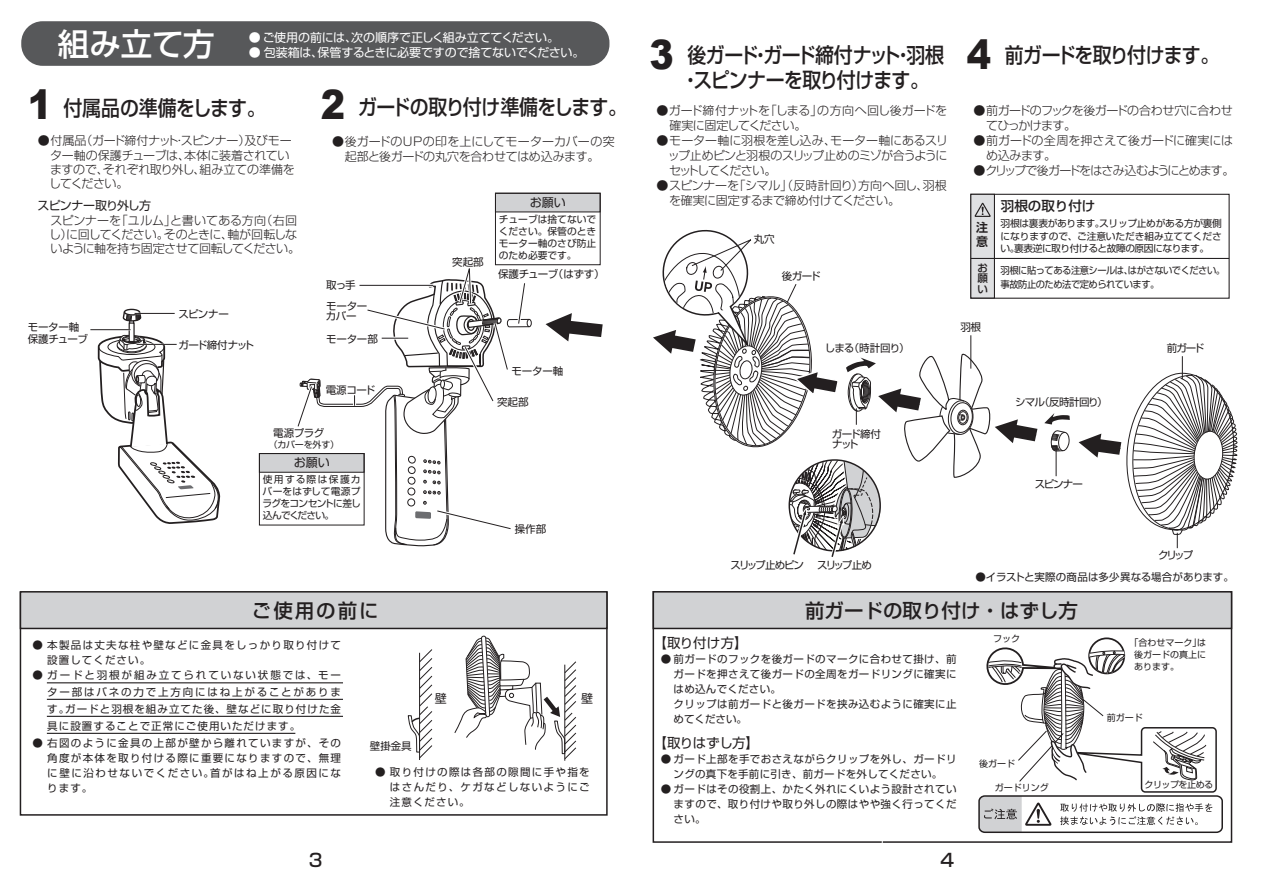
<style>
.page{position:relative;width:1263px;height:893px;background:#fff}
.page>*{position:absolute;margin:0;border:0;box-sizing:border-box;transform-origin:0 0}
.t1{font:900 40.5px "Arial";color:#231f20;scale:.9 1}
.t2{font:500 31.5px "Shin Go Pro";letter-spacing:-.005em;color:#fff}
.t3{font:500 21px/25.2px "Shin Go Pro";letter-spacing:-.035em;color:#231f20;scale:.9 1}
.t4{font:500 21px "Shin Go Pro";color:#231f20;scale:.9 1}
.t5{font:500 19.5px "Shin Go Pro";color:#231f20}
.t6{font:500 18px "Shin Go Pro";color:#231f20}
.t7{font:13.5px "Shin Go Pro";letter-spacing:-.03em;color:#231f20}
.t8{font:500 13.5px "Shin Go Pro";color:#231f20}
.t9{font:300 12px/15px "Shin Go Pro";letter-spacing:-.03em;color:#231f20}
.t10{font:12px "Shin Go Pro";letter-spacing:-.01em;color:#fff}
.t11{font:300 12px/14.4px "Shin Go Pro";letter-spacing:-.01em;color:#231f20;text-align:center}
.t12{font:300 12px/15px "Shin Go Pro";letter-spacing:-.005em;color:#231f20}
.t13{font:300 12px "Shin Go Pro";letter-spacing:-.075em;color:#231f20}
.t14{font:12px "Shin Go Pro";letter-spacing:-.07em;color:#231f20}
.t15{font:12px "Shin Go Pro";letter-spacing:-.04em;color:#231f20}
.t16{font:700 12px/14.9px "Shin Go Pro De";color:#231f20}
.t17{font:10.5px/15px "Shin Go Pro";letter-spacing:.04em;color:#231f20;text-align:justify}
.t18{font:10.5px/14.9px "Shin Go Pro";letter-spacing:.125em;color:#231f20}
.t19{font:10.5px "Shin Go Pro";letter-spacing:.005em;color:#231f20}
.t20{font:10.5px/12.6px "Shin Go Pro";letter-spacing:-.03em;color:#231f20}
.t21{font:10.5px "Shin Go Pro";letter-spacing:-.035em;color:#231f20}
.t22{font:10.5px "Shin Go Pro";letter-spacing:-.055em;color:#231f20}
.t23{font:10.5px "Shin Go Pro";letter-spacing:-.12em;color:#231f20}
.t24{font:10.5px "Shin Go Pro";letter-spacing:-.045em;color:#231f20}
.t25{font:10.5px/10.6px "Shin Go Pro";letter-spacing:-.09em;color:#231f20}
.t26{font:10.5px/22.4px "Shin Go Pro";letter-spacing:-.02em;color:#231f20}
.t27{font:500 10.5px/10.5px "Shin Go Pro";color:#231f20;text-align:justify}
.t28{font:9.75px/12px "Shin Go Pro";letter-spacing:-.05em;color:#231f20;text-align:justify}
.t29{font:9.75px/13.5px "Shin Go Pro";letter-spacing:-.05em;color:#231f20;scale:.95 1}
.t30{font:9px/11.9px "Shin Go Pro";color:#231f20;text-align:justify}
.t31{font:9px "Shin Go Pro";letter-spacing:-.05em;color:#231f20}
.s1{font-family:"Arial";font-weight:900;font-size:40.5px}
</style>
<div class="page">
<div style="left:653px;top:591px;width:579px;height:38px;background:#d1d2d4;border:2px solid #231f20"></div>
<div style="left:1088px;top:637px;width:37px;height:37px;border:2px solid #231f20;border-radius:50%"></div>
<svg style="left:979px;top:644px;width:238px;height:199px"></svg>
<svg style="left:1044px;top:413px;width:26px;height:11px"></svg>
<hr style="left:419px;top:653px;width:1px;height:107px;background:#231f20">
<svg style="left:407px;top:649px;width:25px;height:109px"></svg>
<hr style="left:564px;top:665px;width:1px;height:96px;background:#231f20">
<svg style="left:454px;top:635px;width:122px;height:124px"></svg>
<div style="left:20px;top:592px;width:588px;height:224px;border:2px solid #231f20"></div>
<div style="left:20px;top:591px;width:588px;height:38px;background:#d1d2d4;border:2px solid #231f20"></div>
<hr style="left:47px;top:682px;width:296px;height:1px;background:#231f20">
<hr style="left:47px;top:699px;width:296px;height:1px;background:#231f20">
<hr style="left:47px;top:716px;width:296px;height:1px;background:#231f20">
<hr style="left:47px;top:733px;width:248px;height:1px;background:#231f20">
<svg style="left:97px;top:308px;width:124px;height:216px"></svg>
<hr style="left:90px;top:329px;width:41px;height:1px;background:#231f20">
<hr style="left:135px;top:313px;width:40px;height:1px;background:#231f20">
<hr style="left:137px;top:344px;width:40px;height:1px;background:#231f20">
<svg style="left:545px;top:313px;width:58px;height:28px"></svg>
<svg style="left:294px;top:265px;width:238px;height:329px"></svg>
<div style="left:259px;top:453px;width:105px;height:20px;background:#d1d2d4;border:1px solid #231f20"></div>
<div style="left:259px;top:453px;width:105px;height:72px;border:1px solid #231f20"></div>
<div style="left:495px;top:193px;width:105px;height:19px;background:#d1d2d4"></div>
<div style="left:495px;top:193px;width:105px;height:72px;border:1px solid #231f20"></div>
<div style="left:21px;top:21px;width:588px;height:45px;background:#57585a;border-radius:21px"></div>
<div style="left:970px;top:194px;width:260px;height:105px;border:1px solid #231f20"></div>
<div style="left:970px;top:194px;width:25px;height:105px;background:#dfe0e2;border:1px solid #231f20"></div>
<hr style="left:971px;top:258px;width:258px;height:1px;background:#231f20">
<svg style="left:974px;top:203px;width:17px;height:14px"></svg>
<svg style="left:653px;top:223px;width:384px;height:334px"></svg>
<hr style="left:970px;top:335px;width:1px;height:34px;background:#231f20">
<svg style="left:1050px;top:430px;width:20px;height:46px"></svg>
<svg style="left:1078px;top:356px;width:159px;height:192px"></svg>
<h2 class="t2" style="left:58px;top:19px;width:158px">組み立て方</h2>
<p class="t10" style="left:249px;top:28px;width:312px">● ご使用の前には、次の順序で正しく組み立ててください。</p>
<p class="t10" style="left:249px;top:43px;width:337px">● 包装箱は、保管するときに必要ですので捨てないでください。</p>
<h3 class="t4" style="left:28px;top:91px;width:266px"><span class="s1">1</span> 付属品の準備をします。</h3>
<h1 class="t1" style="left:321px;top:75px;width:29px">2</h1>
<p class="t9" style="left:49px;top:132px;width:247px;line-height:14.4px;text-indent:-11px">● 付属品（ガード締付ナット・スピンナー）及びモーター軸の保護チューブは、本体に装着されていますので、それぞれ取り外し、組み立ての準備をしてください。</p>
<p class="t14" style="left:38px;top:196px;width:115px">スピンナー取り外し方</p>
<p class="t9" style="left:49px;top:211px;width:252px;line-height:14.4px">スピンナーを「ユルム」と書いてある方向（右回し）に回してください。そのときに、軸が回転しないように軸を持ち固定させて回転してください。</p>
<h3 class="t3" style="left:358px;top:92px;width:300px">ガードの取り付け準備をします。</h3>
<p class="t11" style="left:332px;top:133px;width:284px">● 後ガードのUPの印を上にしてモーターカバーの突起部と後ガードの丸穴を合わせてはめ込みます。</p>
<p class="t15" style="left:530px;top:192px;width:37px">お願い</p>
<p class="t28" style="left:499px;top:212px;width:99px">チューブは捨てないでください。保管のときモーター軸のさび防止のため必要です。</p>
<p class="t17" style="left:452px;top:253px;width:33px">突起部</p>
<p class="t20" style="left:28px;top:319px;width:62px">モーター軸保護チューブ</p>
<p class="t17" style="left:178px;top:305px;width:52px">スピンナー</p>
<p class="t24" style="left:178px;top:336px;width:77px">ガード締付ナット</p>
<p class="t17" style="left:326px;top:273px;width:43px;line-height:20.9px">取っ手モーター</p>
<p class="t26" style="left:326px;top:304px;width:54px">カバー<br>モーター部</p>
<p class="t17" style="left:326px;top:381px;width:51px">電源コード</p>
<p class="t17" style="left:273px;top:424px;width:52px">電源プラグ</p>
<p class="t30" style="left:269px;top:437px;width:72px">（カバーを外す）</p>
<p class="t15" style="left:294px;top:452px;width:37px">お願い</p>
<p class="t28" style="left:262px;top:472px;width:100px">使用する際は保護カバーをはずして電源プラグをコンセントに差し込んでください。</p>
<p class="t21" style="left:498px;top:265px;width:108px">保護チューブ（はずす）</p>
<p class="t17" style="left:512px;top:363px;width:53px">モーター軸</p>
<p class="t17" style="left:497px;top:394px;width:33px">突起部</p>
<p class="t17" style="left:515px;top:521px;width:33px">操作部</p>
<h3 class="t5" style="left:252px;top:595px;width:128px">ご使用の前に</h3>
<p class="t18" style="left:47px;top:636px;width:295px;text-indent:-15px">● 本製品は丈夫な柱や壁などに金具をしっかり取り付けて設置してください。</p>
<p class="t17" style="left:47px;top:665px;width:295px;line-height:17px;text-indent:-15px">● ガードと羽根が組み立てられていない状態では、モーター部はバネの力で上方向にはね上がることがあります。ガードと羽根を組み立てた後、壁などに取り付けた金具に設置することで正常にご使用いただけます。</p>
<p class="t17" style="left:47px;top:734px;width:295px;text-indent:-15px">● 右図のように金具の上部が壁から離れていますが、その角度が本体を取り付ける際に重要になりますので、無理に壁に沿わせないでください。首がはね上がる原因になります。</p>
<p class="t15" style="left:435px;top:689px;width:13px">壁</p>
<p class="t15" style="left:581px;top:689px;width:13px">壁</p>
<p class="t17" style="left:370px;top:737px;width:43px">壁掛金具</p>
<p class="t17" style="left:390px;top:764px;width:201px;text-indent:-15px">● 取り付けの際は各部の隙間に手や指をはさんだり、ケガなどしないようにご注意ください。</p>
<h1 class="t1" style="left:650px;top:25px;width:29px">3</h1>
<h3 class="t3" style="left:967px;top:39px;width:282px"><span class="s1">4</span> 前ガードを取り付けます。</h3>
<p class="t9" style="left:669px;top:101px;width:279px;text-indent:-13px">● ガード締付ナットを「しまる」の方向へ回し後ガードを確実に固定してください。</p>
<p class="t9" style="left:668px;top:131px;width:282px;text-align:justify;text-indent:-11px">● モーター軸に羽根を差し込み、モーター軸にあるスリップ止めピンと羽根のスリップ止めのミゾが合うようにセットしてください。</p>
<p class="t9" style="left:669px;top:176px;width:279px;text-indent:-12px">● スピンナーを「シマル」（反時計回り）方向へ回し、羽根を確実に固定するまで締め付けてください。</p>
<h3 class="t3" style="left:681px;top:39px;width:294px">後ガード・ガード締付ナット・羽根・スピンナーを取り付けます。</h3>
<p class="t9" style="left:986px;top:101px;width:248px;text-indent:-13px">● 前ガードのフックを後ガードの合わせ穴に合わせてひっかけます。</p>
<p class="t12" style="left:986px;top:131px;width:249px;text-indent:-13px">● 前ガードの全周を押さえて後ガードに確実にはめ込みます。</p>
<p class="t13" style="left:973px;top:160px;width:262px">● クリップで後ガードをはさみ込むようにとめます。</p>
<p class="t8" style="left:1001px;top:195px;width:96px">羽根の取り付け</p>
<p class="t17" style="left:754px;top:230px;width:22px">丸穴</p>
<p class="t17" style="left:782px;top:268px;width:40px">後ガード</p>
<p class="t17" style="left:825px;top:339px;width:86px">しまる（時計回り）</p>
<p class="t25" style="left:832px;top:427px;width:51px">ガード締付ナット</p>
<p class="t23" style="left:730px;top:556px;width:75px">スリップ止めピン</p>
<p class="t17" style="left:817px;top:556px;width:56px">スリップ止め</p>
<p class="t16" style="left:976px;top:218px;width:13px">注意</p>
<p class="t27" style="left:977px;top:261px;width:12px">お願い</p>
<p class="t17" style="left:960px;top:318px;width:22px">羽根</p>
<p class="t28" style="left:1001px;top:216px;width:223px;line-height:12.6px">羽根は裏表があります。スリップ止めがある方が裏側になりますので、ご注意いただき組み立ててください。裏表逆に取り付けると故障の原因になります。</p>
<p class="t29" style="left:1001px;top:263px;width:238px">羽根に貼ってある注意シールは、はがさないでください。事故防止のため法で定められています。</p>
<p class="t17" style="left:1167px;top:339px;width:39px">前ガード</p>
<p class="t22" style="left:1015px;top:394px;width:94px">シマル（反時計回り）</p>
<p class="t17" style="left:1035px;top:475px;width:50px">スピンナー</p>
<p class="t17" style="left:1158px;top:547px;width:37px">クリップ</p>
<p class="t19" style="left:975px;top:568px;width:260px">●イラストと実際の商品は多少異なる場合があります。</p>
<h3 class="t5" style="left:805px;top:595px;width:274px">前ガードの取り付け・はずし方</h3>
<p class="t7" style="left:653px;top:632px;width:96px">【取り付け方】</p>
<p class="t17" style="left:674px;top:650px;width:284px;text-align:left;text-indent:-13px">● 前ガードのフックを後ガードのマークに合わせて掛け、前ガードを押さえて後ガードの全周をガードリングに確実にはめ込んでください。<br>クリップは前ガードと後ガードを挟み込むように確実に止めてください。</p>
<p class="t7" style="left:653px;top:732px;width:107px">【取りはずし方】</p>
<p class="t17" style="left:661px;top:751px;width:297px;text-align:center">● ガード上部を手でおさえながらクリップを外し、ガードリングの真下を手前に引き、前ガードを外してください。</p>
<p class="t17" style="left:674px;top:781px;width:284px;text-indent:-13px">● ガードはその役割上、かたく外れにくいよう設計されていますので、取り付けや取り外しの際はやや強く行ってください。</p>
<p class="t30" style="left:993px;top:632px;width:28px">フック</p>
<p class="t30" style="left:979px;top:756px;width:37px">後ガード</p>
<p class="t30" style="left:995px;top:780px;width:55px">ガードリング</p>
<p class="t30" style="left:1134px;top:636px;width:73px;text-indent:-4px">「合わせマーク」は後ガードの真上にあります。</p>
<p class="t30" style="left:1107px;top:710px;width:37px">前ガード</p>
<p class="t31" style="left:1144px;top:777px;width:70px">クリップを止める</p>
<h3 class="t6" style="left:309px;top:845px;width:15px">3</h3>
<h3 class="t6" style="left:940px;top:845px;width:15px">4</h3>
</div>
